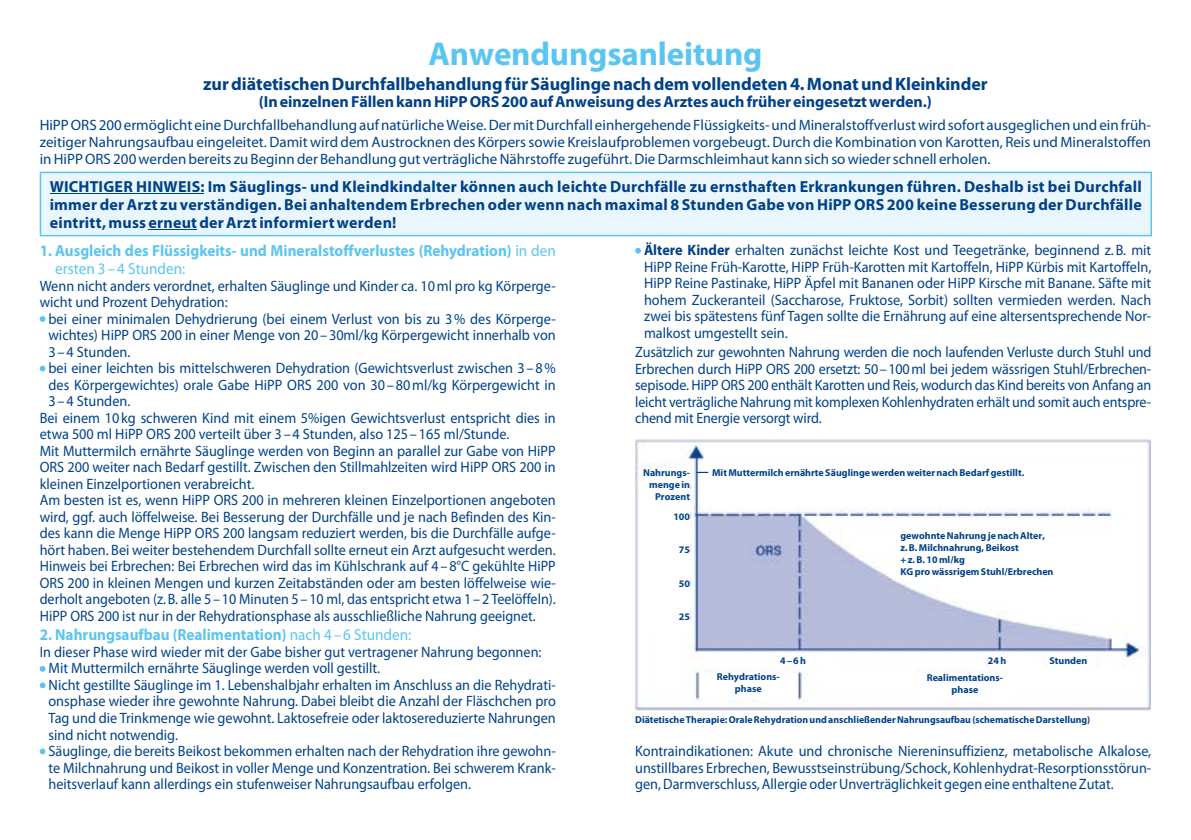
<style>
.page{position:relative;width:1191px;height:840px;background:#fff}
.page>*{position:absolute;margin:0;border:0;box-sizing:border-box;transform-origin:0 0}
.t1{font:700 33px "Myriad Pro";letter-spacing:-.005em;color:#5bc5f2}
.t2{font:700 18px "Myriad Pro";letter-spacing:-.005em;color:#004189}
.t3{font:700 16px/18px "Myriad Pro";letter-spacing:.015em;color:#004188;text-align:justify}
.t4{font:700 16px/18px "Myriad Pro";color:#5bc5f2;scale:.95 1}
.t5{font:700 16px "Myriad Pro";letter-spacing:-.005em;color:#004189}
.t6{font:15px/16.4px "Myriad Pro";color:#004189;text-align:justify;scale:.95 1}
.t7{font:15px/16.4px "Myriad Pro";color:#004189;text-align:justify;scale:.94 1}
.t8{font:15px/17px "Myriad Pro";color:#004189;text-align:justify}
.t9{font:700 10px/12px "Myriad Pro";color:#004189;text-align:center}
.s1{font-weight:400}
.s2{font-weight:700}
</style>
<div class="page">
<div style="left:40px;top:172px;width:1111px;height:63px;background:#eaf6fe"></div>
<hr style="left:50px;top:193px;width:154px;height:1px;background:#004188">
<hr style="left:148px;top:229px;width:49px;height:1px;background:#004188">
<div style="left:40px;top:171px;width:1112px;height:65px;border:2px solid #5bc5f2"></div>
<svg style="left:40px;top:316px;width:5px;height:6px"></svg>
<svg style="left:40px;top:365px;width:5px;height:6px"></svg>
<svg style="left:40px;top:666px;width:5px;height:5px"></svg>
<svg style="left:40px;top:682px;width:5px;height:5px"></svg>
<svg style="left:40px;top:748px;width:5px;height:5px"></svg>
<svg style="left:635px;top:248px;width:6px;height:5px"></svg>
<img style="left:635px;top:438px;width:515px;height:273px">
<svg style="left:696px;top:471px;width:12px;height:2px"></svg>
<div style="left:889px;top:531px;width:239px;height:46px;background:#fff"></div>
<div style="left:700px;top:672px;width:96px;height:26px;background:#fff"></div>
<div style="left:917px;top:673px;width:95px;height:27px;background:#fff"></div>
<div style="left:640px;top:468px;width:50px;height:164px;background:#fff"></div>
<div style="left:780px;top:655px;width:54px;height:12px;background:#fff"></div>
<div style="left:988px;top:655px;width:45px;height:12px;background:#fff"></div>
<div style="left:1049px;top:655px;width:45px;height:12px;background:#fff"></div>
<h1 class="t1" style="left:428px;top:35px;width:335px">Anwendungsanleitung</h1>
<p class="t2" style="left:203px;top:74px;width:786px">zur diätetischen Durchfallbehandlung für Säuglinge nach dem vollendeten 4. Monat und Kleinkinder</p>
<p class="t5" style="left:259px;top:93px;width:674px">(In einzelnen Fällen kann HiPP ORS 200 auf Anweisung des Arztes auch früher eingesetzt werden.)</p>
<p class="t8" style="left:40px;top:116px;width:1113px">HiPP ORS 200 ermöglicht eine Durchfallbehandlung auf natürliche Weise. Der mit Durchfall einhergehende Flüssigkeits- und Mineralstoffverlust wird sofort aus geglichen und ein früh&shy;zeitiger Nahrungsaufbau eingeleitet. Damit wird dem Austrocknen des Körpers sowie Kreislaufproblemen vorgebeugt. Durch die Kombination von Karotten, Reis und Mineralstoffen in HiPP ORS 200 werden bereits zu Beginn der Behandlung gut verträgliche Nährstoffe zugeführt. Die Darmschleimhaut kann sich so wieder schnell erholen.</p>
<p class="t3" style="left:50px;top:177px;width:1093px">WICHTIGER HINWEIS: Im Säuglings- und Kleindkindalter können auch leichte Durchfälle zu ernsthaften Erkrankungen führen. Deshalb ist bei Durchfall immer der Arzt zu verständigen. Bei anhaltendem Erbrechen oder wenn nach maximal 8 Stunden Gabe von HiPP ORS 200 keine Besserung der Durchfälle eintritt, muss erneut der Arzt informiert werden!</p>
<p class="t4" style="left:55px;top:242px;width:528px;text-indent:-15px">1. Ausgleich des Flüssigkeits- und Mineralstoffverlustes (Rehydration) <span class="s1">in den ersten 3 – 4 Stunden:</span></p>
<p class="t6" style="left:40px;top:277px;width:545px">Wenn nicht anders verordnet, erhalten Säuglinge und Kinder ca. 10 ml pro kg Körperge-</p>
<p class="t6" style="left:40px;top:293px;width:199px">wicht und Prozent Dehydration:</p>
<p class="t6" style="left:48px;top:310px;width:535px">bei einer minimalen Dehydrierung (bei einem Verlust von bis zu 3 % des Körperge-</p>
<p class="t6" style="left:48px;top:326px;width:535px">wichtes) HiPP ORS 200 in einer Menge von 20 – 30ml/kg Körpergewicht innerhalb von</p>
<p class="t6" style="left:48px;top:343px;width:88px">3 – 4 Stunden.</p>
<p class="t6" style="left:48px;top:359px;width:535px">bei einer leichten bis mittelschweren Dehydration (Gewichtsverlust zwischen 3 – 8 %</p>
<p class="t6" style="left:48px;top:376px;width:535px">des Körpergewichtes) orale Gabe HiPP ORS 200 von 30 – 80 ml/kg Körpergewicht in</p>
<p class="t6" style="left:48px;top:392px;width:88px">3 – 4 Stunden.</p>
<p class="t6" style="left:40px;top:409px;width:545px">Bei einem 10 kg schweren Kind mit einem 5%igen Gewichtsverlust entspricht dies in</p>
<p class="t6" style="left:40px;top:425px;width:496px">etwa 500 ml HiPP ORS 200 verteilt über 3 – 4 Stunden, also 125 – 165 ml/Stunde.</p>
<p class="t6" style="left:40px;top:442px;width:544px">Mit Muttermilch ernährte Säuglinge werden von Beginn an parallel zur Gabe von HiPP</p>
<p class="t6" style="left:40px;top:458px;width:545px">ORS 200 weiter nach Bedarf gestillt. Zwischen den Stillmahlzeiten wird HiPP ORS 200 in</p>
<p class="t6" style="left:40px;top:475px;width:227px">kleinen Einzelportionen verabreicht.</p>
<p class="t6" style="left:40px;top:491px;width:544px">Am besten ist es, wenn HiPP ORS 200 in mehreren kleinen Einzelportionen angeboten</p>
<p class="t6" style="left:40px;top:508px;width:545px">wird, ggf. auch löffelweise. Bei Besserung der Durchfälle und je nach Befinden des Kin-</p>
<p class="t6" style="left:40px;top:524px;width:544px">des kann die Menge HiPP ORS 200 langsam reduziert werden, bis die Durchfälle aufge-</p>
<p class="t6" style="left:40px;top:541px;width:545px">hört haben. Bei weiter bestehendem Durchfall sollte erneut ein Arzt aufgesucht werden.</p>
<p class="t7" style="left:40px;top:557px;width:550px">Hinweis bei Erbrechen: Bei Erbrechen wird das im Kühlschrank auf 4 – 8°C gekühlte HiPP</p>
<p class="t7" style="left:40px;top:574px;width:550px">ORS 200 in kleinen Mengen und kurzen Zeitabständen oder am besten löffelweise wie-</p>
<p class="t7" style="left:40px;top:590px;width:550px">derholt angeboten (z. B. alle 5 – 10 Minuten 5 – 10 ml, das entspricht etwa 1 – 2 Teelöffeln).</p>
<p class="t7" style="left:40px;top:607px;width:529px">HiPP ORS 200 ist nur in der Rehydrationsphase als ausschließliche Nahrung geeignet.</p>
<p class="t4" style="left:40px;top:626px;width:393px">2. Nahrungsaufbau (Realimentation) <span class="s1">nach 4 – 6 Stunden:</span></p>
<p class="t6" style="left:48px;top:643px;width:535px;text-align:left;text-indent:-9px">In dieser Phase wird wieder mit der Gabe bisher gut vertragener Nahrung begonnen:<br>Mit Muttermilch ernährte Säuglinge werden voll gestillt.<br>Nicht gestillte Säuglinge im 1. Lebenshalbjahr erhalten im Anschluss an die Rehydrati&shy;onsphase wieder ihre gewohnte Nahrung. Dabei bleibt die Anzahl der Fläschchen pro Tag und die Trinkmenge wie gewohnt. Laktosefreie oder laktosereduzierte Nahrungen sind nicht notwendig.<br>Säuglinge, die bereits Beikost bekommen erhalten nach der Rehydration ihre gewohn&shy;te Milchnahrung und Beikost in voller Menge und Konzentration. Bei schwerem Krank&shy;heitsverlauf kann allerdings ein stufenweiser Nahrungsaufbau erfolgen.</p>
<p class="t6" style="left:644px;top:242px;width:535px"><span class="s2">Ältere Kinder</span> erhalten zunächst leichte Kost und Teegetränke, beginnend z. B. mit HiPP Reine Früh-Karotte, HiPP Früh-Karotten mit Kartoffeln, HiPP Kürbis mit Kartoffeln, HiPP Reine Pastinake, HiPP Äpfel mit Bananen oder HiPP Kirsche mit Banane. Säfte mit hohem Zuckeranteil (Saccharose, Fruktose, Sorbit) sollten vermieden werden. Nach zwei bis spätestens fünf Tagen sollte die Ernährung auf eine altersentsprechende Nor&shy;malkost umgestellt sein.</p>
<p class="t7" style="left:635px;top:343px;width:550px">Zusätzlich zur gewohnten Nahrung werden die noch laufenden Verluste durch Stuhl und Erbrechen durch HiPP ORS 200 ersetzt: 50 – 100 ml bei jedem wässrigen Stuhl/Erbrechen&shy;sepisode. HiPP ORS 200 enthält Karotten und Reis, wodurch das Kind bereits von Anfang an leicht verträgliche Nahrung mit komplexen Kohlenhydraten erhält und somit auch entspre&shy;chend mit Energie versorgt wird.</p>
<p class="t9" style="left:643px;top:466px;width:48px;text-align:right">Nahrungs&shy;menge in<br>Prozent</p>
<p class="t9" style="left:673px;top:510px;width:18px">100</p>
<p class="t9" style="left:679px;top:543px;width:13px">75</p>
<p class="t9" style="left:679px;top:577px;width:13px">50</p>
<p class="t9" style="left:679px;top:610px;width:13px">25</p>
<p class="t9" style="left:712px;top:466px;width:314px">Mit Muttermilch ernährte Säuglinge werden weiter nach Bedarf gestillt.</p>
<p class="t9" style="left:900px;top:529px;width:155px;text-align:left">gewohnte Nahrung je nach Alter, z.B. Milchnahrung, Beikost<br>+ z. B. 10 ml/kg<br>KG pro wässrigem Stuhl/Erbrechen</p>
<p class="t9" style="left:780px;top:654px;width:27px">4 –6 h</p>
<p class="t9" style="left:988px;top:654px;width:20px">24h</p>
<p class="t9" style="left:1049px;top:654px;width:39px">Stunden</p>
<p class="t9" style="left:717px;top:670px;width:64px">Rehydrations&shy;phase</p>
<p class="t9" style="left:926px;top:671px;width:78px">Realimentations&shy;phase</p>
<p class="t9" style="left:635px;top:713px;width:456px">Diätetische Therapie: Orale Rehydration und anschließender Nahrungsaufbau (schematische Darstellung)</p>
<p class="t6" style="left:635px;top:742px;width:545px">Kontraindikationen: Akute und chronische Niereninsuffizienz, metabolische Alkalose, unstillbares Erbrechen, Bewusstseinstrübung/Schock, Kohlenhydrat-Resorptionsstörun&shy;gen, Darmverschluss, Allergie oder Unverträglichkeit gegen eine enthaltene Zutat.</p>
</div>
